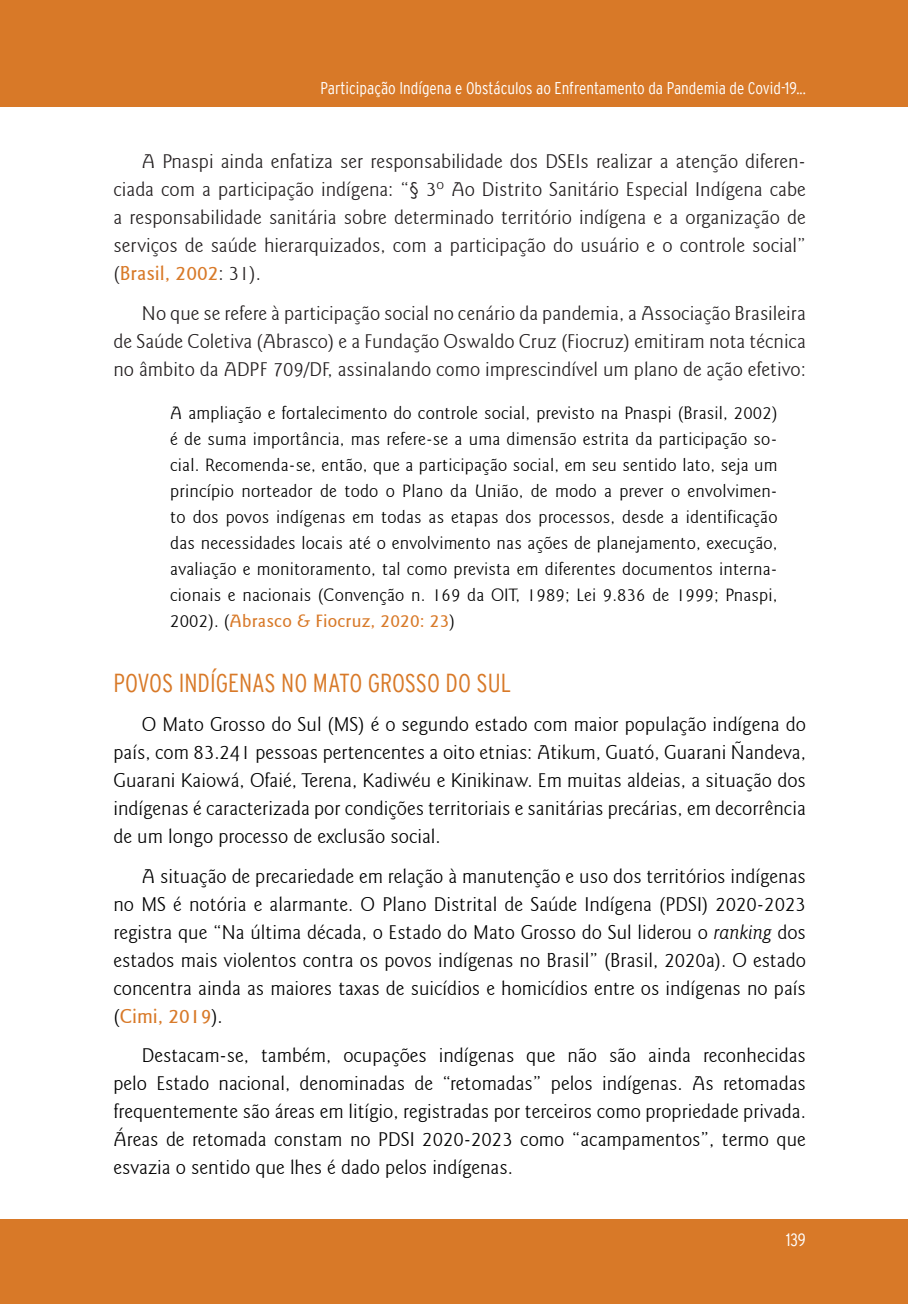
<style>
.page{position:relative;width:908px;height:1304px;background:#fff}
.page>*{position:absolute;margin:0;border:0;box-sizing:border-box;transform-origin:0 0}
.subiitulo_-_nivel_1{font:300 condensed 26px "Interstate";color:#d87928}
.corpo_do_texto{font:300 20px/28px "Goudy Sans IT Cby BT";color:#000;text-align:justify}
.corpo_do_texto-2{font:300 20px/28px "Goudy Sans IT Cby BT";color:#231f20;text-align:justify}
.citação{font:300 18px/26px "Goudy Sans IT Cby BT";letter-spacing:.01em;color:#000;text-align:justify}
.t1{font:300 condensed 18px "Interstate";color:#fff}
.t2{font:300 condensed 17px "Interstate";color:#fff}
.s1{font-weight:500;color:#d87928}
.s2{font-style:italic}
</style>
<div class="page">
<div style="left:0;top:1219px;width:907px;height:85px;background:#d87928"></div>
<div style="left:0;top:0;width:907px;height:107px;background:#d87928"></div>
<p class="t2" style="left:320px;top:78px;width:486px">Participação Indígena e Obstáculos ao Enfrentamento da Pandemia de Covid-19...</p>
<p class="corpo_do_texto-2" style="left:113px;top:148px;width:693px;text-indent:28px">A Pnaspi ainda enfatiza ser responsabilidade dos DSEIs realizar a atenção diferen&shy;ciada com a participação indígena: “§ 3º Ao Distrito Sanitário Especial Indígena cabe a responsabilidade sanitária sobre determinado território indígena e a organização de serviços de saúde hierarquizados, com a participação do usuário e o controle social” (<span class="s1">Brasil, 2002</span>: 31).</p>
<p class="corpo_do_texto-2" style="left:113px;top:299px;width:693px;text-indent:28px">No que se refere à participação social no cenário da pandemia, a Associação Brasileira de Saúde Coletiva (Abrasco) e a Fundação Oswaldo Cruz (Fiocruz) emitiram nota técnica no âmbito da ADPF 709/DF, assinalando como imprescindível um plano de ação efetivo:</p>
<p class="citação" style="left:170px;top:400px;width:608px">A ampliação e fortalecimento do controle social, previsto na Pnaspi (Brasil, 2002) é de suma importância, mas refere-se a uma dimensão estrita da participação so&shy;cial. Recomenda-se, então, que a participação social, em seu sentido lato, seja um princípio norteador de todo o Plano da União, de modo a prever o envolvimen&shy;to dos povos indígenas em todas as etapas dos processos, desde a identificação das necessidades locais até o envolvimento nas ações de planejamento, execução, avaliação e monitoramento, tal como prevista em diferentes documentos interna&shy;cionais e nacionais (Convenção n. 169 da OIT, 1989; Lei 9.836 de 1999; Pnaspi, 2002). (<span class="s1">Abrasco &amp; Fiocruz, 2020: 23</span>)</p>
<p class="subiitulo_-_nivel_1" style="left:113px;top:668px;width:399px">POVOS INDÍGENAS NO MATO GROSSO DO SUL</p>
<p class="corpo_do_texto" style="left:113px;top:711px;width:693px;text-indent:28px">O Mato Grosso do Sul (MS) é o segundo estado com maior população indígena do país, com 83.241 pessoas pertencentes a oito etnias: Atikum, Guató, Guarani Ñandeva, Guarani Kaiowá, Ofaié, Terena, Kadiwéu e Kinikinaw. Em muitas aldeias, a situação dos indígenas é caracterizada por condições territoriais e sanitárias precárias, em decorrência de um longo processo de exclusão social.</p>
<p class="corpo_do_texto" style="left:113px;top:862px;width:693px;text-indent:28px">A situação de precariedade em relação à manutenção e uso dos territórios indígenas no MS é notória e alarmante. O Plano Distrital de Saúde Indígena (PDSI) 2020-2023 registra que “Na última década, o Estado do Mato Grosso do Sul liderou o <span class="s2">ranking</span> dos estados mais violentos contra os povos indígenas no Brasil” (Brasil, 2020a). O estado concentra ainda as maiores taxas de suicídios e homicídios entre os indígenas no país (<span class="s1">Cimi, 2019</span>).</p>
<p class="corpo_do_texto" style="left:113px;top:1041px;width:693px;text-indent:28px">Destacam-se, também, ocupações indígenas que não são ainda reconhecidas pelo Estado nacional, denominadas de “retomadas” pelos indígenas. As retomadas frequentemente são áreas em litígio, registradas por terceiros como propriedade privada.<br>Áreas de retomada constam no PDSI 2020-2023 como “acampamentos”, termo que esvazia o sentido que lhes é dado pelos indígenas.</p>
<p class="t1" style="left:785px;top:1230px;width:21px">139</p>
</div>
